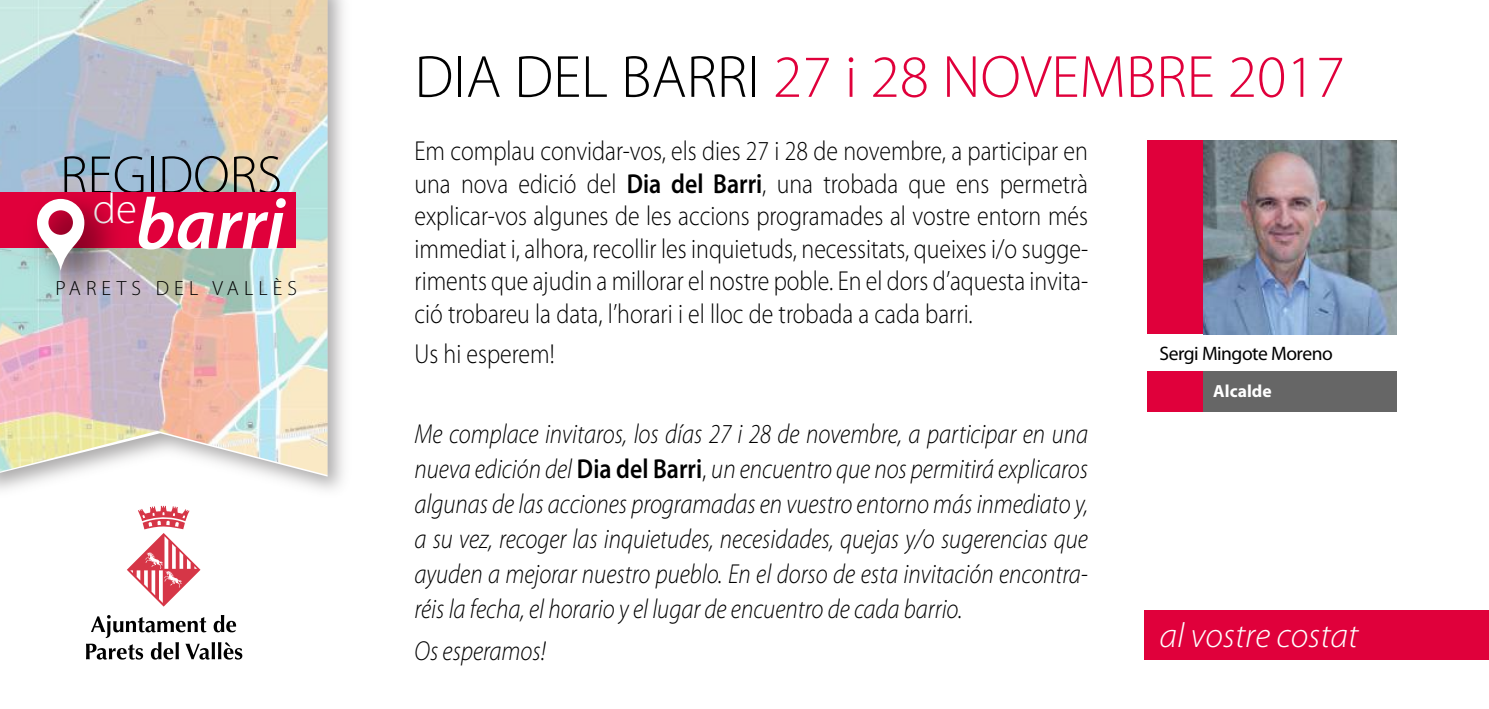
<style>
.page{position:relative;width:1489px;height:709px;background:#fff}
.page>*{position:absolute;margin:0;border:0;box-sizing:border-box;transform-origin:0 0}
.t1{font:italic 600 73.25px "Myriad Pro";color:#fff}
.t2{font:300 60px "Myriad Pro";color:#e0003b}
.t3{font:300 54.25px "Myriad Pro";color:#000}
.t4{font:italic 300 35px "Myriad Pro";color:#fff}
.t5{font:italic 300 27.5px/35px "Myriad Pro";color:#000;text-align:justify;scale:.87 1}
.t6{font:300 27.5px/32.5px "Myriad Pro";color:#000;text-align:justify;scale:.87 1}
.t7{font:300 20.5px "Myriad Pro";letter-spacing:.25em;color:#000}
.t8{font:19.5px "Myriad Pro";letter-spacing:-.025em;color:#000}
.t9{font:700 17.5px "Myriad Pro";letter-spacing:.005em;color:#fff}
.s1{color:#000}
.s2{font-weight:600}
.s3{font-weight:600;font-style:normal}
.s4{font-style:normal}
</style>
<div class="page">
<div style="left:1143px;top:610px;width:345px;height:49px;background:#e0003b"></div>
<div style="left:1202px;top:371px;width:194px;height:40px;background:#666"></div>
<div style="left:1147px;top:140px;width:55px;height:271px;background:#e0003b"></div>
<div style="left:1147px;top:334px;width:249px;height:37px;background:#fff"></div>
<svg style="left:86px;top:615px;width:156px;height:44px"></svg>
<svg style="left:127px;top:506px;width:73px;height:100px"></svg>
<img style="left:1202px;top:140px;width:194px;height:194px">
<img style="left:0;top:0;width:329px;height:478px">
<div style="left:0;top:193px;width:296px;height:55px;background:#e0003b"></div>
<img style="left:14px;top:175px;width:122px;height:147px">
<svg style="left:37px;top:199px;width:47px;height:72px;background:#d0a3b0"></svg>
<h3 class="t3" style="left:60px;top:148px;width:224px">REGIDORS</h3>
<h1 class="t1" style="left:93px;top:181px;width:193px"><sup>de</sup>barri</h1>
<p class="t7" style="left:55px;top:278px;width:243px">PARETS DEL VALLÈS</p>
<h2 class="t2" style="left:414px;top:47px;width:931px"><span class="s1">DIA DEL BARRI</span> 27 i 28 NOVEMBRE 2017</h2>
<p class="t6" style="left:414px;top:135px;width:775px">Em complau convidar-vos, els dies 27 i 28 de novembre, a participar en una nova edició del <span class="s2">Dia del Barri</span>, una trobada que ens permetrà explicar-vos algunes de les accions programades al vostre entorn més immediat i, alhora, recollir les inquietuds, necessitats, queixes i/o sugge&shy;riments que ajudin a millorar el nostre poble. En el dors d’aquesta invita&shy;ció trobareu la data, l’horari i el lloc de trobada a cada barri.</p>
<p class="t6" style="left:414px;top:338px;width:163px">Us hi esperem!</p>
<p class="t5" style="left:414px;top:418px;width:775px">Me complace invitaros, los días 27 i 28 de novembre, a participar en una nueva edición del <span class="s3">Dia del Barri</span><span class="s4">,</span> un encuentro que nos permitirá explicaros algunas de las acciones programadas en vuestro entorno más inmediato y, a su vez, recoger las inquietudes, necesidades, quejas y/o sugerencias que ayuden a mejorar nuestro pueblo. En el dorso de esta invitación encontra&shy;réis la fecha, el horario y el lugar de encuentro de cada barrio.</p>
<p class="t5" style="left:414px;top:636px;width:152px">Os esperamos!</p>
<p class="t8" style="left:1159px;top:344px;width:175px">Sergi Mingote Moreno</p>
<p class="t9" style="left:1213px;top:384px;width:60px">Alcalde</p>
<p class="t4" style="left:1159px;top:622px;width:200px">al vostre costat</p>
</div>
